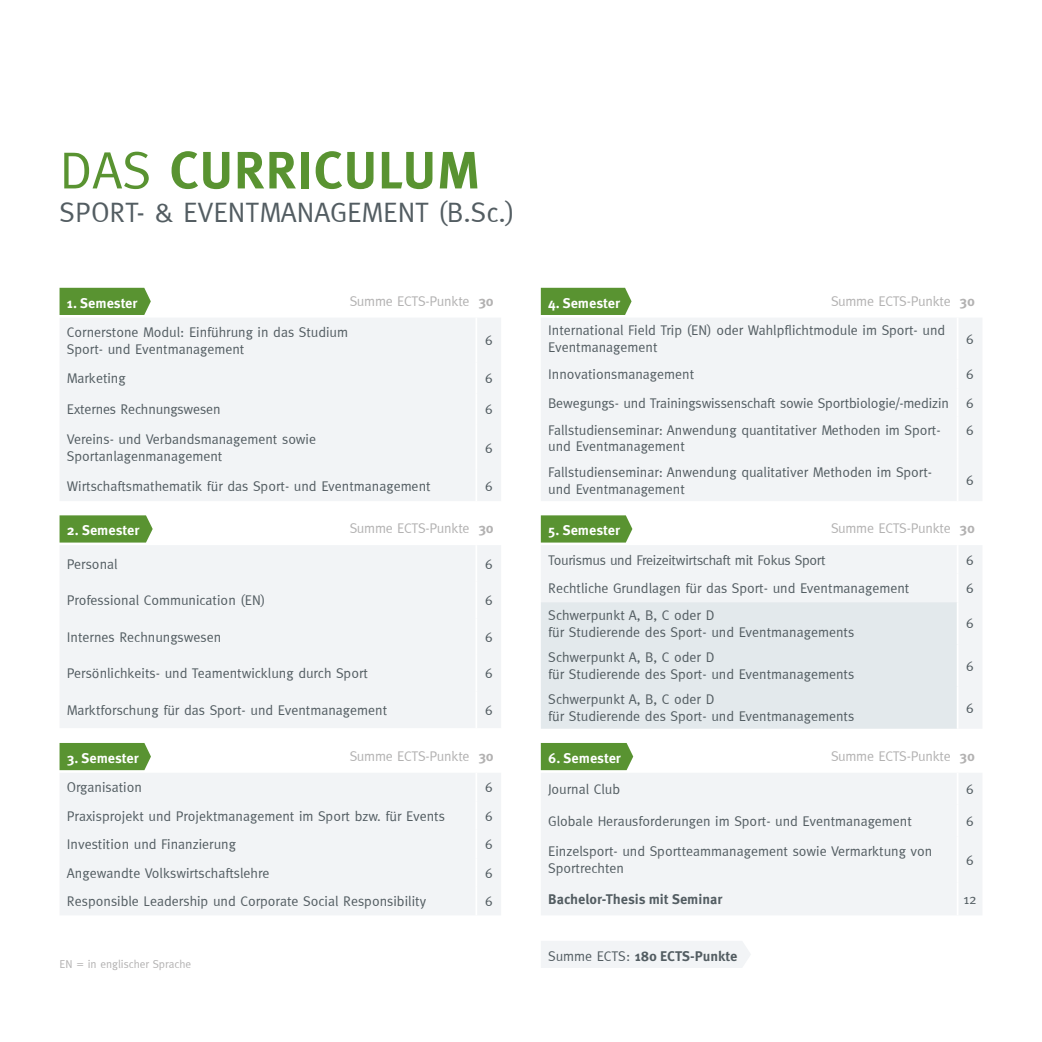
<style>
.page{position:relative;width:1042px;height:1042px;background:#fff}
.page>*{position:absolute;margin:0;border:0;box-sizing:border-box;transform-origin:0 0}
.t1{font:700 52.5px "Meta Pro";letter-spacing:.01em;color:#599331}
.t2{font:28px "Meta";color:#535d62}
.t3{font:14px/16.8px "Meta";color:#535d62}
.t4{font:14px "Meta";letter-spacing:-.015em;color:#b3b2b2}
.t5{font:700 14px "Meta Pro";color:#fff}
.t6{font:700 14px "Meta Pro";color:#535d62}
.t7{font:14px "Meta";letter-spacing:-.02em;color:#535d62}
.t8{font:11.38px "Meta";color:#b3b2b2}
.s1{font-family:"Meta";font-weight:400}
.s2{font-family:"Meta Pro";font-weight:700}
.s3{color:#b3b2b2}
.s4{font-family:"Meta Pro";font-weight:700;color:#b3b2b2}
</style>
<div class="page">
<div style="left:541px;top:941px;width:210px;height:27px;background:#f2f4f6"></div>
<div style="left:60px;top:288px;width:91px;height:27px;background:#599331"></div>
<div style="left:60px;top:318px;width:441px;height:183px;background:#f2f4f6"></div>
<hr style="left:475px;top:317px;width:2px;height:45px;background:#fff">
<hr style="left:475px;top:362px;width:2px;height:32px;background:#fff">
<hr style="left:475px;top:394px;width:2px;height:31px;background:#fff">
<hr style="left:475px;top:425px;width:2px;height:45px;background:#fff">
<hr style="left:475px;top:470px;width:2px;height:31px;background:#fff">
<div style="left:60px;top:743px;width:91px;height:27px;background:#599331"></div>
<div style="left:60px;top:773px;width:441px;height:142px;background:#f2f4f6"></div>
<hr style="left:475px;top:773px;width:2px;height:28px;background:#fff">
<hr style="left:475px;top:801px;width:2px;height:29px;background:#fff">
<hr style="left:475px;top:830px;width:2px;height:28px;background:#fff">
<hr style="left:475px;top:858px;width:2px;height:29px;background:#fff">
<hr style="left:475px;top:887px;width:2px;height:28px;background:#fff">
<svg style="left:541px;top:515px;width:91px;height:27px;background:#60973a"></svg>
<div style="left:541px;top:545px;width:441px;height:183px;background:#f2f4f6"></div>
<div style="left:541px;top:602px;width:416px;height:127px;background:#e3e9ec"></div>
<svg style="left:957px;top:545px;width:1px;height:57px"></svg>
<hr style="left:957px;top:602px;width:1px;height:42px;background:#fff">
<hr style="left:957px;top:644px;width:1px;height:42px;background:#fff">
<hr style="left:957px;top:686px;width:1px;height:43px;background:#fff">
<div style="left:541px;top:288px;width:90px;height:27px;background:#599331"></div>
<div style="left:541px;top:318px;width:441px;height:183px;background:#f2f4f6"></div>
<hr style="left:957px;top:317px;width:1px;height:43px;background:#fff">
<svg style="left:957px;top:360px;width:1px;height:57px"></svg>
<hr style="left:957px;top:417px;width:1px;height:42px;background:#fff">
<hr style="left:957px;top:459px;width:1px;height:42px;background:#fff">
<div style="left:541px;top:743px;width:92px;height:27px;background:#599331"></div>
<div style="left:541px;top:773px;width:441px;height:142px;background:#f2f4f6"></div>
<hr style="left:957px;top:773px;width:1px;height:31px;background:#fff">
<hr style="left:957px;top:804px;width:1px;height:32px;background:#fff">
<hr style="left:957px;top:836px;width:1px;height:46px;background:#fff">
<hr style="left:957px;top:882px;width:1px;height:33px;background:#fff">
<svg style="left:60px;top:515px;width:93px;height:27px;background:#61983b"></svg>
<div style="left:60px;top:545px;width:441px;height:183px;background:#f2f4f6"></div>
<hr style="left:475px;top:545px;width:2px;height:37px;background:#fff">
<hr style="left:475px;top:582px;width:2px;height:36px;background:#fff">
<hr style="left:475px;top:618px;width:2px;height:37px;background:#fff">
<hr style="left:475px;top:655px;width:2px;height:36px;background:#fff">
<hr style="left:475px;top:691px;width:2px;height:37px;background:#fff">
<h1 class="t1" style="left:60px;top:137px;width:422px"><span class="s1">DAS</span> CURRICULUM</h1>
<h2 class="t2" style="left:60px;top:196px;width:457px">SPORT- &amp; EVENTMANAGEMENT (B.Sc.)</h2>
<p class="t5" style="left:67px;top:294px;width:72px">1. Semester</p>
<p class="t4" style="left:350px;top:293px;width:145px">Summe ECTS-Punkte <span class="s2">30</span></p>
<p class="t3" style="left:67px;top:323px;width:283px">Cornerstone Modul: Einführung in das Studium<br>Sport- und Eventmanagement</p>
<p class="t3" style="left:485px;top:332px;width:9px">6</p>
<p class="t3" style="left:67px;top:370px;width:60px">Marketing</p>
<p class="t3" style="left:485px;top:370px;width:9px">6</p>
<p class="t3" style="left:67px;top:401px;width:155px">Externes Rechnungswesen</p>
<p class="t3" style="left:485px;top:401px;width:9px">6</p>
<p class="t3" style="left:67px;top:431px;width:251px">Vereins- und Verbandsmanagement sowie<br>Sportanlagenmanagement</p>
<p class="t3" style="left:485px;top:439px;width:9px">6</p>
<p class="t3" style="left:67px;top:477px;width:365px">Wirtschaftsmathematik für das Sport- und Eventmanagement</p>
<p class="t3" style="left:485px;top:477px;width:9px">6</p>
<p class="t5" style="left:67px;top:521px;width:74px">2. Semester</p>
<p class="t4" style="left:350px;top:520px;width:145px">Summe ECTS-Punkte <span class="s2">30</span></p>
<p class="t3" style="left:67px;top:555px;width:52px">Personal</p>
<p class="t3" style="left:485px;top:555px;width:9px">6</p>
<p class="t3" style="left:67px;top:592px;width:200px">Professional Communication (EN)</p>
<p class="t3" style="left:485px;top:592px;width:9px">6</p>
<p class="t3" style="left:67px;top:628px;width:156px">Internes Rechnungswesen</p>
<p class="t3" style="left:485px;top:628px;width:9px">6</p>
<p class="t3" style="left:67px;top:665px;width:302px">Persönlichkeits- und Teamentwicklung durch Sport</p>
<p class="t3" style="left:485px;top:665px;width:9px">6</p>
<p class="t3" style="left:67px;top:701px;width:322px">Marktforschung für das Sport- und Eventmanagement</p>
<p class="t3" style="left:485px;top:701px;width:9px">6</p>
<p class="t5" style="left:67px;top:749px;width:73px">3. Semester</p>
<p class="t4" style="left:350px;top:748px;width:145px">Summe ECTS-Punkte <span class="s2">30</span></p>
<p class="t3" style="left:67px;top:779px;width:76px">Organisation</p>
<p class="t3" style="left:485px;top:779px;width:9px">6</p>
<p class="t3" style="left:67px;top:807px;width:379px">Praxisprojekt und Projektmanagement im Sport bzw. für Events</p>
<p class="t3" style="left:485px;top:807px;width:9px">6</p>
<p class="t3" style="left:67px;top:836px;width:171px">Investition und Finanzierung</p>
<p class="t3" style="left:485px;top:836px;width:9px">6</p>
<p class="t3" style="left:67px;top:864px;width:204px">Angewandte Volkswirtschaftslehre</p>
<p class="t3" style="left:485px;top:864px;width:9px">6</p>
<p class="t3" style="left:67px;top:893px;width:361px">Responsible Leadership und Corporate Social Responsibility</p>
<p class="t3" style="left:485px;top:893px;width:9px">6</p>
<p class="t8" style="left:60px;top:957px;width:133px">EN = in englischer Sprache</p>
<p class="t3" style="left:548px;top:286px;width:428px;line-height:29.6px;text-indent:283px"><span class="s3">Summe ECTS-Punkte</span> <span class="s4">30<br></span>International Field Trip (EN) oder Wahlpflichtmodule im Sport- und</p>
<p class="t3" style="left:548px;top:339px;width:111px">Eventmanagement</p>
<p class="t5" style="left:548px;top:294px;width:73px">4. Semester</p>
<p class="t3" style="left:966px;top:330px;width:9px">6</p>
<p class="t3" style="left:548px;top:366px;width:147px">Innovationsmanagement</p>
<p class="t3" style="left:548px;top:360px;width:427px;line-height:28.5px;text-align:right">6<br>Bewegungs- und Trainingswissenschaft sowie Sportbiologie/-medizin 6</p>
<p class="t3" style="left:548px;top:421px;width:394px">Fallstudienseminar: Anwendung quantitativer Methoden im Sport&shy;und Eventmanagement</p>
<p class="t3" style="left:966px;top:421px;width:9px">6</p>
<p class="t3" style="left:548px;top:463px;width:385px">Fallstudienseminar: Anwendung qualitativer Methoden im Sport&shy;und Eventmanagement</p>
<p class="t3" style="left:966px;top:472px;width:9px">6</p>
<p class="t5" style="left:548px;top:521px;width:73px">5. Semester</p>
<p class="t4" style="left:831px;top:520px;width:145px">Summe ECTS-Punkte <span class="s2">30</span></p>
<p class="t7" style="left:548px;top:551px;width:279px">Tourismus und Freizeitwirtschaft mit Fokus Sport</p>
<p class="t3" style="left:966px;top:551px;width:9px">6</p>
<p class="t3" style="left:548px;top:579px;width:363px">Rechtliche Grundlagen für das Sport- und Eventmanagement</p>
<p class="t3" style="left:966px;top:579px;width:9px">6</p>
<p class="t3" style="left:548px;top:606px;width:307px">Schwerpunkt A, B, C oder D<br>für Studierende des Sport- und Eventmanagements</p>
<p class="t3" style="left:966px;top:615px;width:9px">6</p>
<p class="t3" style="left:548px;top:649px;width:307px">Schwerpunkt A, B, C oder D<br>für Studierende des Sport- und Eventmanagements</p>
<p class="t3" style="left:966px;top:657px;width:9px">6</p>
<p class="t3" style="left:548px;top:691px;width:307px">Schwerpunkt A, B, C oder D<br>für Studierende des Sport- und Eventmanagements</p>
<p class="t3" style="left:966px;top:699px;width:9px">6</p>
<p class="t5" style="left:548px;top:749px;width:74px">6. Semester</p>
<p class="t4" style="left:831px;top:748px;width:145px">Summe ECTS-Punkte <span class="s2">30</span></p>
<p class="t3" style="left:548px;top:780px;width:73px">Journal Club</p>
<p class="t3" style="left:966px;top:780px;width:9px">6</p>
<p class="t3" style="left:548px;top:812px;width:365px">Globale Herausforderungen im Sport- und Eventmanagement</p>
<p class="t3" style="left:966px;top:812px;width:9px">6</p>
<p class="t3" style="left:548px;top:843px;width:386px">Einzelsport- und Sportteammanagement sowie Vermarktung von<br>Sportrechten</p>
<p class="t3" style="left:966px;top:851px;width:9px">6</p>
<p class="t6" style="left:548px;top:890px;width:176px">Bachelor-Thesis mit Seminar</p>
<p class="t3" style="left:963px;top:890px;width:14px">12</p>
<p class="t6" style="left:548px;top:947px;width:191px"><span class="s1">Summe ECTS:</span> 180 ECTS-Punkte</p>
</div>
